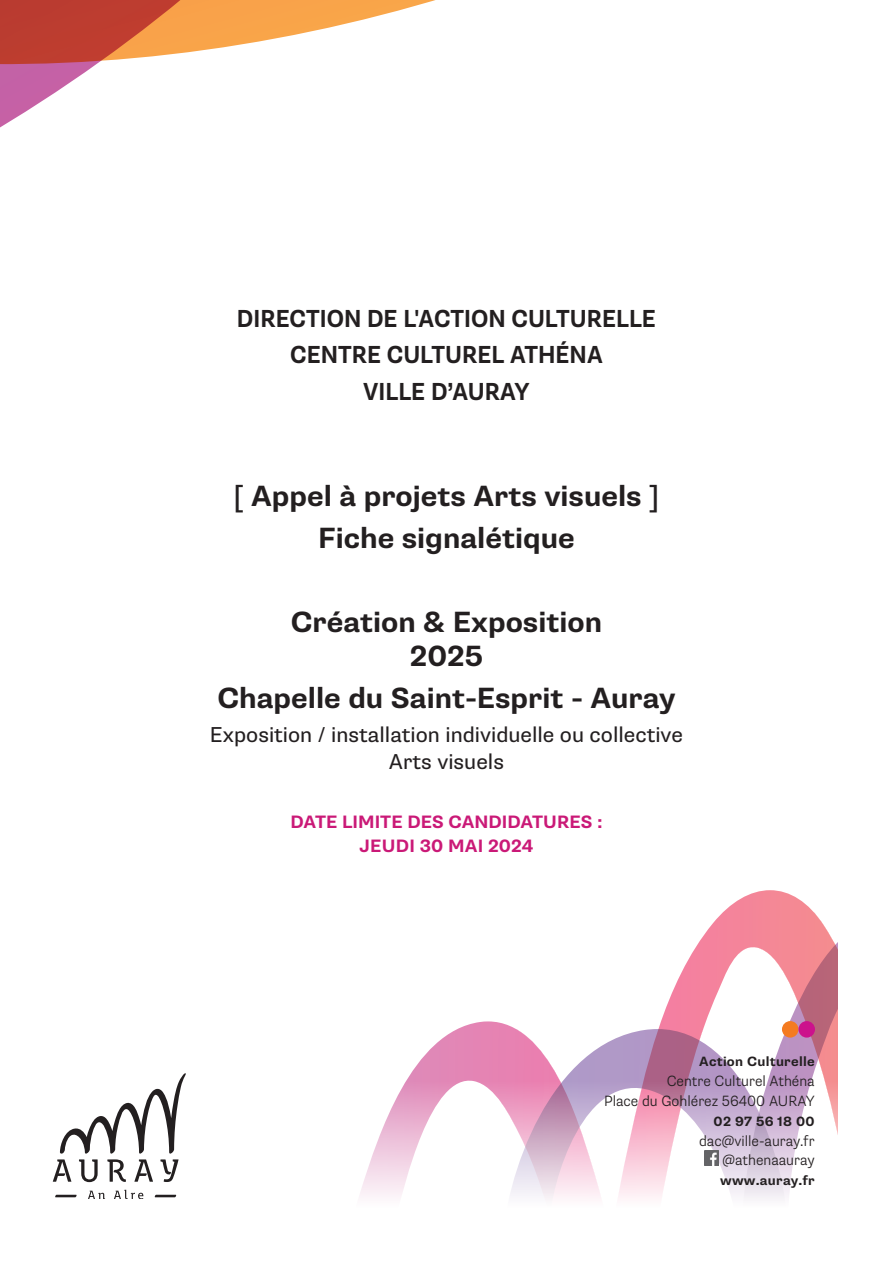
<style>
.page{position:relative;width:893px;height:1263px;background:#fff}
.page>*{position:absolute;margin:0;border:0;box-sizing:border-box;transform-origin:0 0}
.t1{font:700 29.4px/41.8px "Supria Sans";color:#231f20;text-align:center}
.t2{font:700 24.75px/36.6px "Supria Sans";color:#231f20;text-align:center;scale:.9 1}
.t3{font:21.6px/26.2px "Supria Sans";color:#231f20;text-align:center}
.t4{font:700 18px/24px "Supria Sans";color:#ca1977;text-align:center}
.t5{font:300 14.85px/20px "Supria Sans";color:#231f20;text-align:right}
.t6{font:700 13.5px "Supria Sans";letter-spacing:.02em;color:#231f20}
</style>
<div class="page">
<svg style="left:53px;top:1073px;width:133px;height:125px"></svg>
<svg style="left:359px;top:1021px;width:157px;height:176px"></svg>
<svg style="left:658px;top:890px;width:156px;height:139px"></svg>
<svg style="left:501px;top:1029px;width:239px;height:171px"></svg>
<svg style="left:740px;top:912px;width:97px;height:288px"></svg>
<svg style="left:0;top:0;width:436px;height:128px"></svg>
<img style="left:704px;top:1151px;width:14px;height:14px">
<div style="left:782px;top:1021px;width:16px;height:16px;background:#f47b21;border-radius:50%"></div>
<div style="left:798px;top:1021px;width:17px;height:16px;background:#cc128c;border-radius:50%"></div>
<p class="t2" style="left:237px;top:301px;width:467px">DIRECTION DE L'ACTION CULTURELLE<br>CENTRE CULTUREL ATHÉNA<br>VILLE D’AURAY</p>
<p class="t1" style="left:234px;top:475px;width:427px">[ Appel à projets Arts visuels ]<br>Fiche signalétique</p>
<p class="t1" style="left:291px;top:606px;width:313px;line-height:33.5px">Création &amp; Exposition<br>2025</p>
<p class="t1" style="left:217px;top:677px;width:459px">Chapelle du Saint-Esprit - Auray</p>
<p class="t3" style="left:210px;top:722px;width:475px">Exposition / installation individuelle ou collective<br>Arts visuels</p>
<p class="t4" style="left:290px;top:810px;width:314px">DATE LIMITE DES CANDIDATURES :<br>JEUDI 30 MAI 2024</p>
<p class="t6" style="left:699px;top:1053px;width:117px">Action Culturelle</p>
<p class="t5" style="left:604px;top:1071px;width:212px">Centre Culturel Athéna<br>Place du Gohlérez 56400 AURAY</p>
<p class="t6" style="left:714px;top:1113px;width:103px">02 97 56 18 00</p>
<p class="t5" style="left:699px;top:1131px;width:117px">dac@ville-auray.fr @athenaauray</p>
<p class="t6" style="left:720px;top:1172px;width:96px">www.auray.fr</p>
</div>
